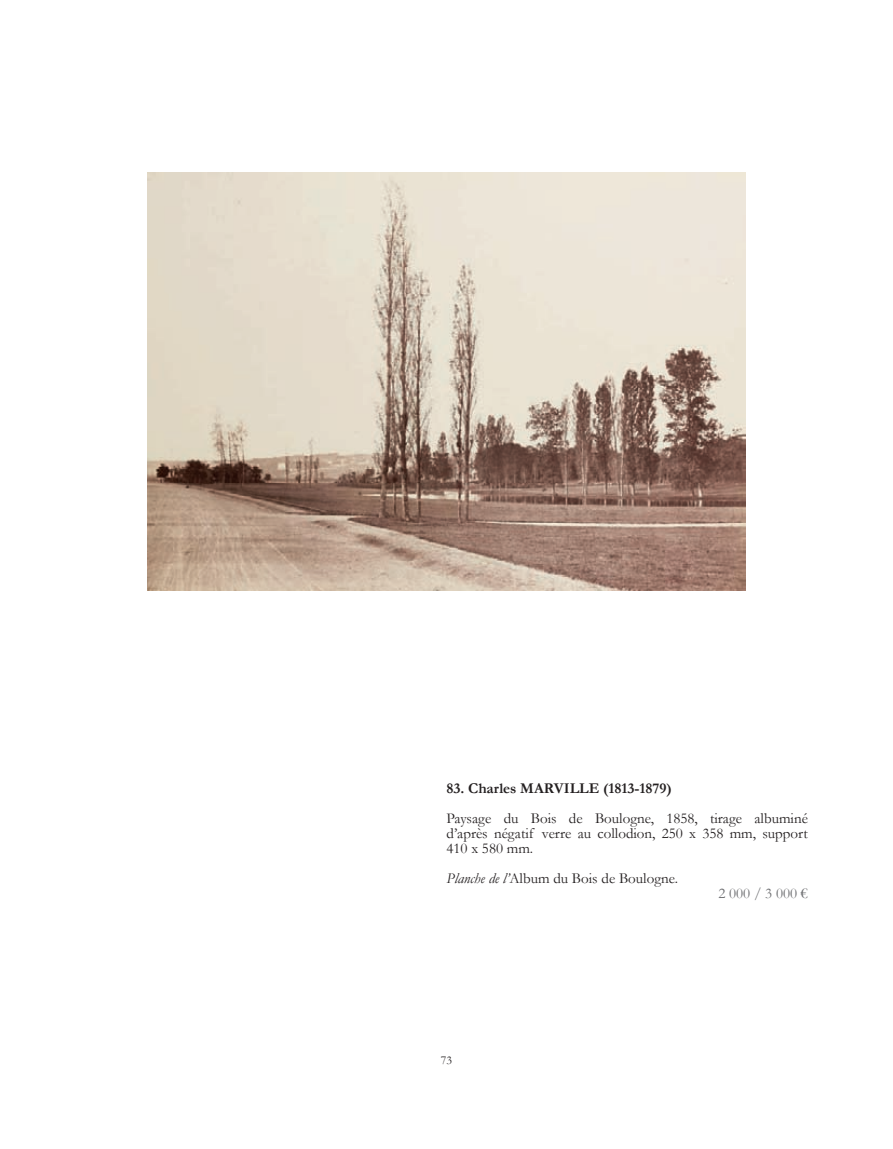
<style>
.page{position:relative;width:893px;height:1149px;background:#fff}
.page>*{position:absolute;margin:0;border:0;box-sizing:border-box;transform-origin:0 0}
.t1{font:15px/15px "Garamond";color:#231f20;text-align:justify}
.t2{font:700 15px "Garamond";color:#231f20}
.t3{font:15px "Garamond";color:#6c6d70}
.t4{font:12px "Garamond";color:#231f20}
.s1{font-style:italic}
</style>
<div class="page">
<img style="left:148px;top:172px;width:597px;height:418px">
<p class="t2" style="left:446px;top:778px;width:227px">83. Charles MARVILLE (1813-1879)</p>
<p class="t1" style="left:446px;top:810px;width:363px">Paysage du Bois de Boulogne, 1858, tirage albuminé d’après négatif verre au collodion, 250 x 358 mm, support 410 x 580 mm.</p>
<p class="t1" style="left:446px;top:870px;width:233px"><span class="s1">Planche de l’</span>Album du Bois de Boulogne.</p>
<p class="t3" style="left:718px;top:883px;width:91px">2 000 / 3 000 €</p>
<p class="t4" style="left:441px;top:1052px;width:13px">73</p>
</div>
